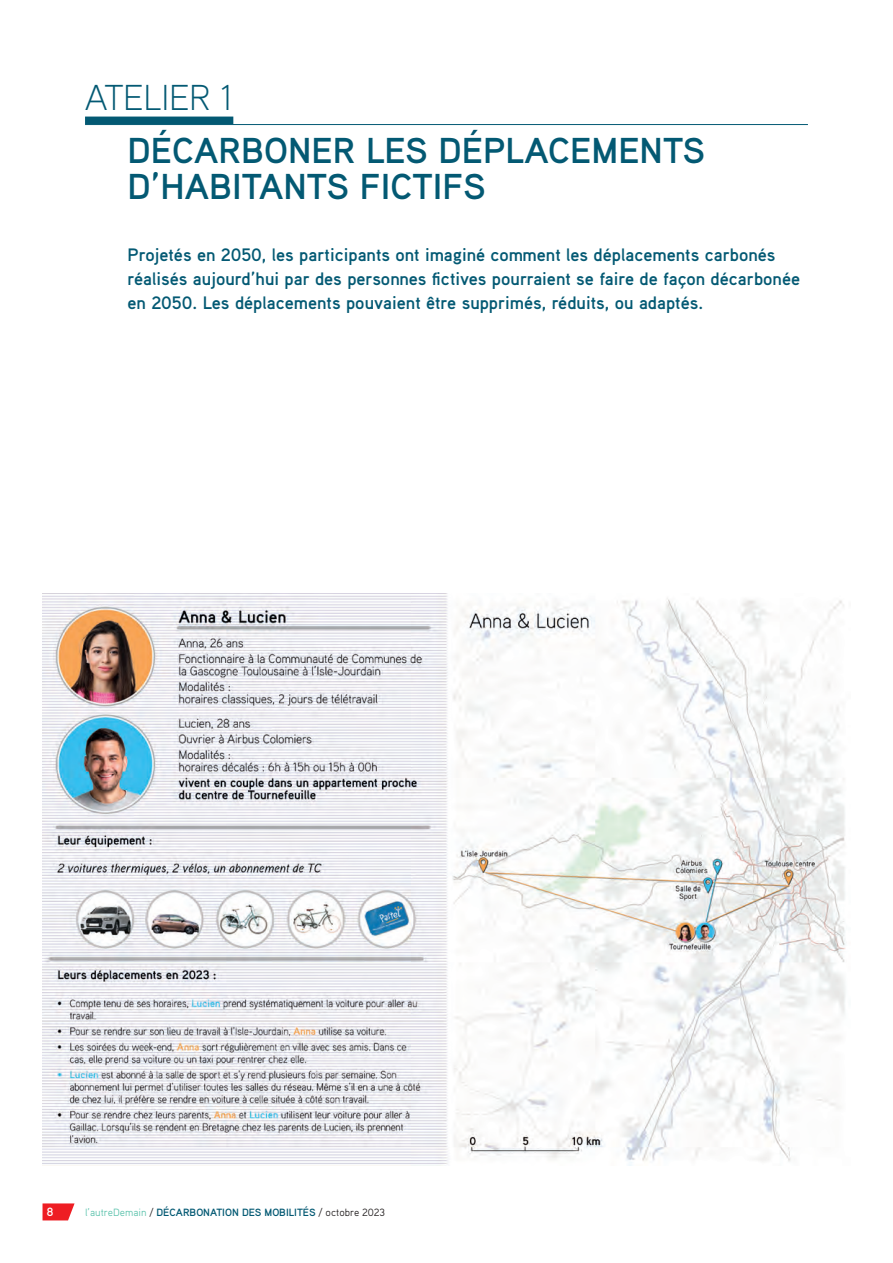
<style>
.page{position:relative;width:893px;height:1263px;background:#fff}
.page>*{position:absolute;margin:0;border:0;box-sizing:border-box;transform-origin:0 0}
.t1{font:700 36px/36px "Aaux Pro OT";color:#035973}
.t2{font:300 36px "Aaux Pro OT";color:#035973}
.t3{font:700 18px/24px "Aaux Pro OT";color:#035973}
.t4{font:700 12px "Aaux Pro OT";color:#fff}
.t5{font:700 10.5px "Aaux Pro OT";color:#035973}
.s1{font-weight:400;color:#5dc3ad}
.s2{font-weight:400;color:#231f20}
</style>
<div class="page">
<svg style="left:43px;top:1203px;width:32px;height:17px"></svg>
<img style="left:43px;top:595px;width:803px;height:570px">
<div style="left:85px;top:117px;width:148px;height:7px;background:#035973"></div>
<hr style="left:85px;top:124px;width:723px;height:1px;background:#035973">
<h1 class="t2" style="left:85px;top:75px;width:150px">ATELIER 1</h1>
<h1 class="t1" style="left:128px;top:132px;width:579px">DÉCARBONER LES DÉPLACEMENTS<br>D’HABITANTS FICTIFS</h1>
<p class="t3" style="left:128px;top:242px;width:674px">Projetés en 2050, les participants ont imaginé comment les déplacements carbonés réalisés aujourd’hui par des personnes fictives pourraient se faire de façon décarbonée en 2050. Les déplacements pouvaient être supprimés, réduits, ou adaptés.</p>
<p class="t4" style="left:47px;top:1204px;width:8px">8</p>
<p class="t5" style="left:85px;top:1205px;width:301px"><span class="s1">l’autreDemain</span> <span class="s2">/</span> DÉCARBONATION DES MOBILITÉS <span class="s2">/ octobre 2023</span></p>
</div>
